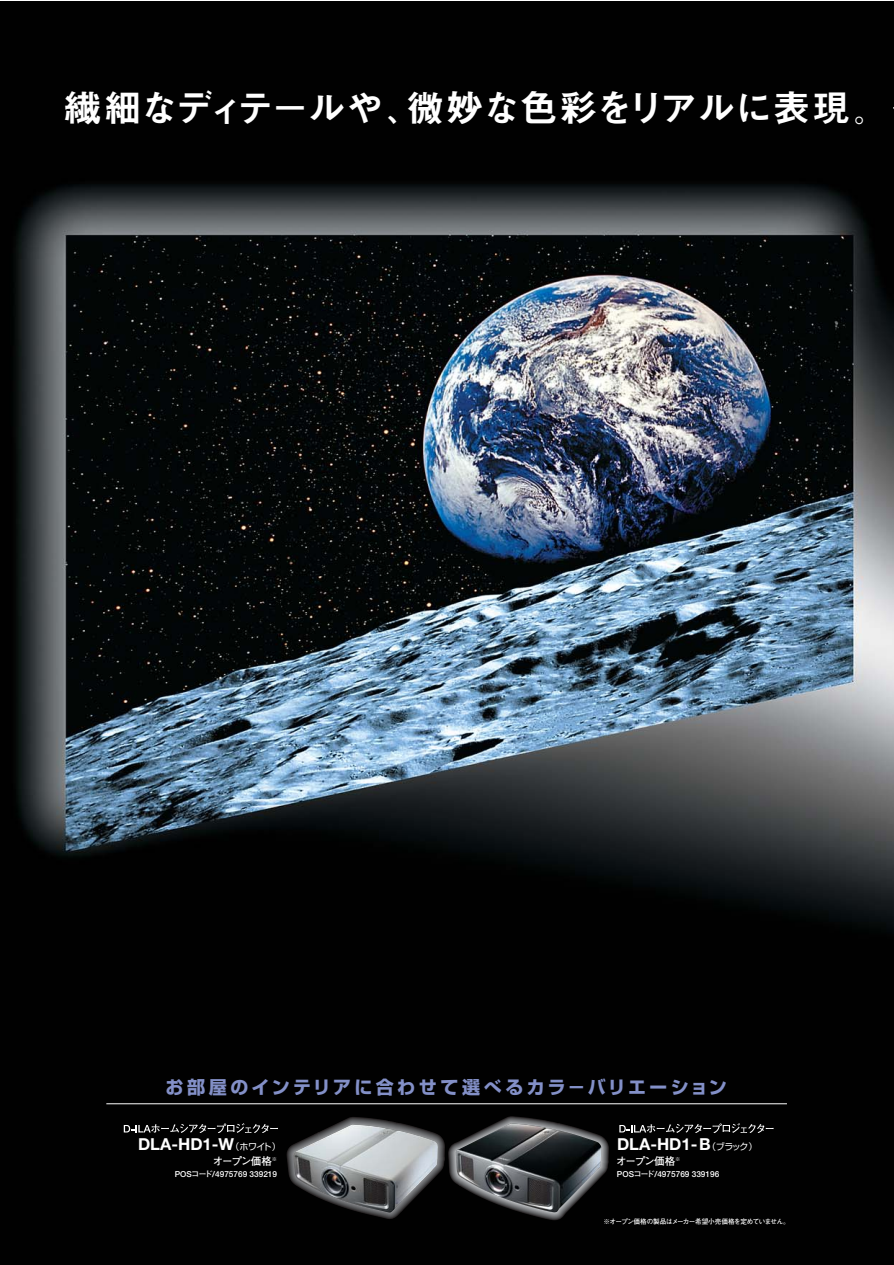
<style>
.page{position:relative;width:894px;height:1265px;background:#fff}
.page>*{position:absolute;margin:0;border:0;box-sizing:border-box;transform-origin:0 0}
.t1{font:37.5px "Midashi Go MB31";letter-spacing:-.015em;color:#fff}
.t2{font:700 18px "Shin Go";letter-spacing:.185em;color:#8390c8}
.t3{font:700 16.5px "Helvetica Neue";color:#fff}
.t4{font:700 10.5px "Futo Go B101";letter-spacing:-.09em;color:#fff}
.t5{font:700 8.25px "Futo Go B101";color:#fff}
.t6{font:700 6.75px "Futo Go B101";letter-spacing:-.07em;color:#fff}
.s1{font-family:"Shin Go";font-weight:400;font-size:9px}
</style>
<div class="page">
<img style="left:0;top:1px;width:894px;height:1263px">
<div style="left:440px;top:897px;width:181px;height:367px;background:#010101"></div>
<div style="left:441px;top:914px;width:178px;height:350px;background:#010101"></div>
<div style="left:442px;top:930px;width:176px;height:334px;background:#010101"></div>
<div style="left:443px;top:947px;width:174px;height:317px;background:#010101"></div>
<div style="left:444px;top:963px;width:171px;height:301px;background:#010101"></div>
<div style="left:445px;top:980px;width:169px;height:284px;background:#010101"></div>
<hr style="left:106px;top:1103px;width:681px;height:1px;background:#fff">
<svg style="left:124px;top:996px;width:489px;height:268px;background:#151616"></svg>
<svg style="left:619px;top:1123px;width:154px;height:10px;background:#343434"></svg>
<h1 class="t1" style="left:64px;top:94px;width:827px">繊細なディテ－ルや、微妙な色彩をリアルに表現。</h1>
<h2 class="t2" style="left:165px;top:1080px;width:563px">お部屋のインテリアに合わせて選べるカラ－バリエーション</h2>
<h3 class="t3" style="left:138px;top:1138px;width:144px">DLA-HD1-W<span class="s1">（ホワイト）</span></h3>
<h3 class="t3" style="left:617px;top:1138px;width:142px">DLA-HD1-B<span class="s1">（ブラック）</span></h3>
<p class="t4" style="left:213px;top:1157px;width:66px">オープン価格<sup>※</sup></p>
<p class="t5" style="left:175px;top:1171px;width:104px">POSコード/4975769 339219</p>
<p class="t4" style="left:616px;top:1157px;width:66px">オープン価格<sup>※</sup></p>
<p class="t5" style="left:617px;top:1171px;width:104px">POSコード/4975769 339196</p>
<p class="t6" style="left:603px;top:1218px;width:187px">※オープン価格の製品はメーカー希望小売価格を定めていません。</p>
</div>
